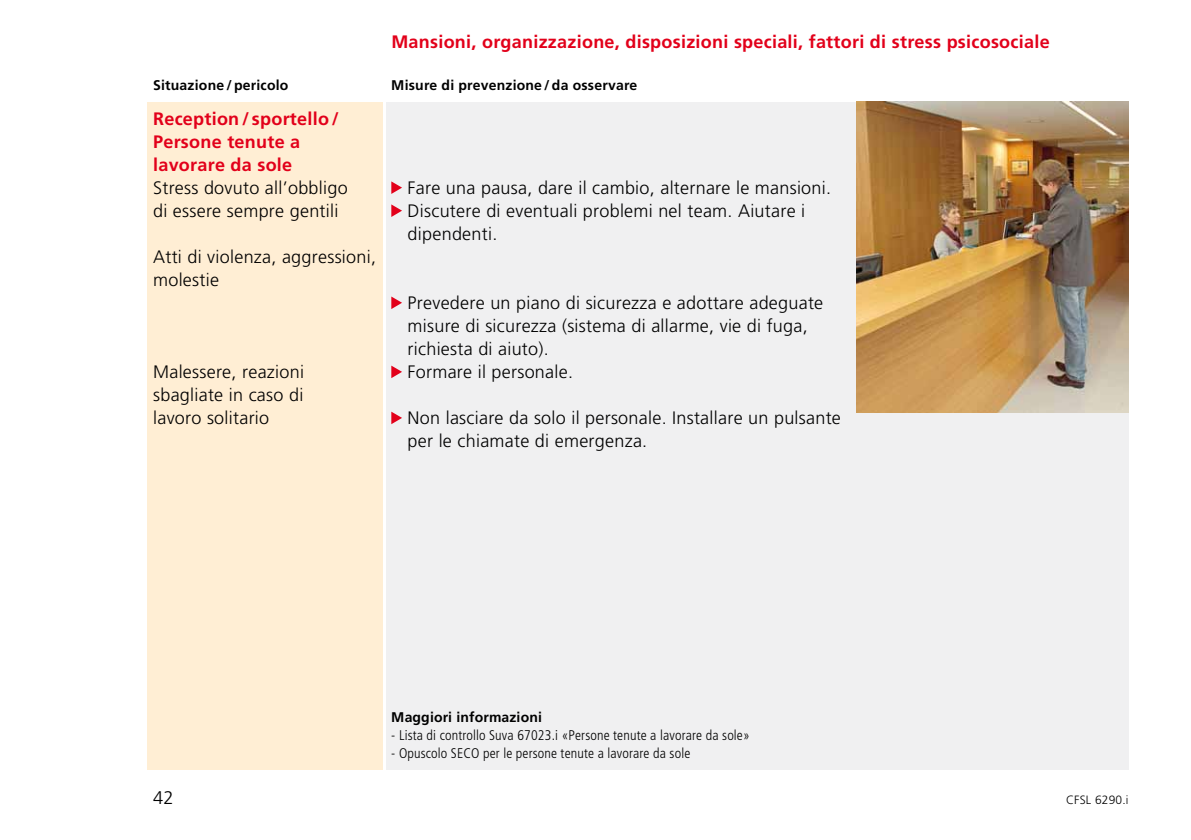
<style>
.page{position:relative;width:1191px;height:840px;background:#fff}
.page>*{position:absolute;margin:0;border:0;box-sizing:border-box;transform-origin:0 0}
.t1{font:300 18.2px "Frutiger LT Std";color:#000}
.t2{font:300 18px/23px "Frutiger LT Std";letter-spacing:.015em;color:#000}
.t3{font:700 18px/23px "Frutiger LT Std";letter-spacing:.015em;color:#e2001a}
.t4{font:300 condensed 14px "Frutiger LT Std";letter-spacing:.01em;color:#000}
.t5{font:700 14px "Frutiger LT Std";letter-spacing:.015em;color:#000}
.t6{font:300 12px "Frutiger LT Std";letter-spacing:.015em;color:#000}
</style>
<div class="page">
<div style="left:147px;top:102px;width:236px;height:667px;background:#ffeed4"></div>
<div style="left:386px;top:102px;width:742px;height:667px;background:#f0f0f1"></div>
<img style="left:856px;top:102px;width:272px;height:310px">
<svg style="left:391px;top:181px;width:11px;height:13px"></svg>
<svg style="left:391px;top:204px;width:11px;height:13px"></svg>
<svg style="left:391px;top:296px;width:11px;height:13px"></svg>
<svg style="left:391px;top:365px;width:11px;height:13px"></svg>
<svg style="left:391px;top:411px;width:11px;height:13px"></svg>
<p class="t3" style="left:391px;top:30px;width:660px">Mansioni, organizzazione, disposizioni speciali, fattori di stress psicosociale</p>
<p class="t5" style="left:153px;top:77px;width:137px">Situazione / pericolo</p>
<p class="t5" style="left:391px;top:77px;width:247px">Misure di prevenzione / da osservare</p>
<p class="t3" style="left:153px;top:107px;width:187px">Reception / sportello /<br>Persone tenute a lavorare da sole</p>
<p class="t2" style="left:153px;top:176px;width:196px">Stress dovuto all’obbligo di essere sempre gentili</p>
<p class="t2" style="left:153px;top:245px;width:224px">Atti di violenza, aggressioni, molestie</p>
<p class="t2" style="left:153px;top:360px;width:152px;text-align:justify">Malessere, reazioni sbagliate in caso di lavoro solitario</p>
<p class="t2" style="left:407px;top:176px;width:425px">Fare una pausa, dare il cambio, alternare le mansioni.<br>Discutere di eventuali problemi nel team. Aiutare i dipendenti.</p>
<p class="t2" style="left:407px;top:291px;width:417px">Prevedere un piano di sicurezza e adottare adeguate misure di sicurezza (sistema di allarme, vie di fuga, richiesta di aiuto).<br>Formare il personale.</p>
<p class="t2" style="left:407px;top:406px;width:435px">Non lasciare da solo il personale. Installare un pulsante per le chiamate di emergenza.</p>
<p class="t5" style="left:391px;top:708px;width:152px">Maggiori informazioni</p>
<p class="t4" style="left:391px;top:726px;width:360px">- Lista di controllo Suva 67023.i «Persone tenute a lavorare da sole»</p>
<p class="t4" style="left:391px;top:744px;width:300px">- Opuscolo SECO per le persone tenute a lavorare da sole</p>
<p class="t1" style="left:153px;top:787px;width:22px">42</p>
<p class="t6" style="left:1066px;top:792px;width:64px">CFSL 6290.i</p>
</div>
